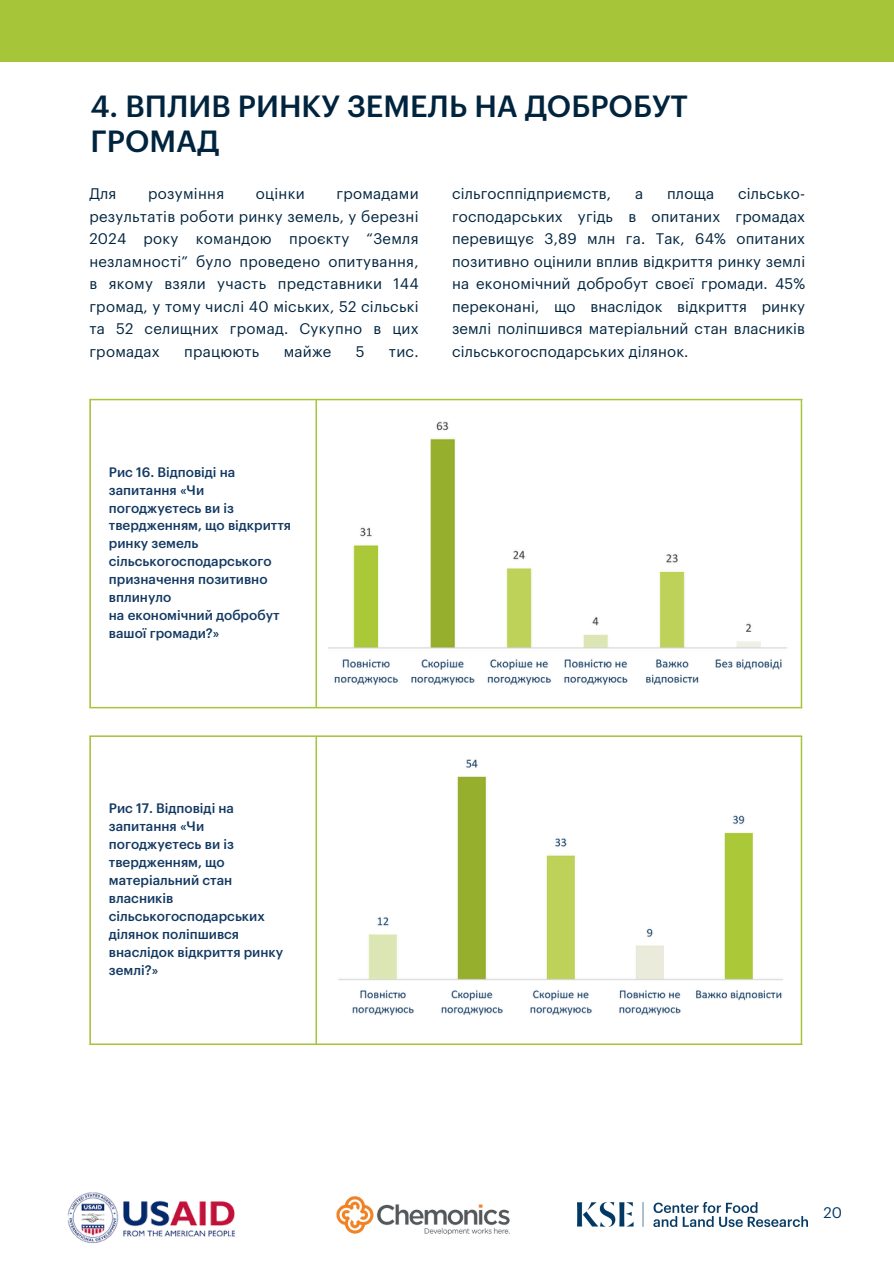
<style>
.page{position:relative;width:894px;height:1264px;background:#fff}
.page>*{position:absolute;margin:0;border:0;box-sizing:border-box;transform-origin:0 0}
.t1{font:500 30px/34.8px "Graphik LC";color:#00243e}
.t2{font:15px/22.5px "Graphik LC";letter-spacing:.02em;color:#00243e;text-align:justify}
.t3{font:15px "Graphik LC";color:#003964}
.t4{font:500 13.5px/18px "Graphik LC";color:#133962}
</style>
<div class="page">
<img style="left:67px;top:1192px;width:168px;height:52px">
<img style="left:336px;top:1196px;width:174px;height:39px">
<div style="left:0;top:0;width:893px;height:62px;background:#a7c539"></div>
<img style="left:577px;top:1202px;width:229px;height:24px">
<hr style="left:89px;top:400px;width:2px;height:307px;background:#a7c539">
<hr style="left:315px;top:400px;width:2px;height:307px;background:#a7c539">
<hr style="left:800px;top:400px;width:2px;height:307px;background:#a7c539">
<hr style="left:89px;top:399px;width:713px;height:1px;background:#a7c539">
<hr style="left:89px;top:707px;width:713px;height:1px;background:#a7c539">
<img style="left:328px;top:421px;width:459px;height:265px">
<hr style="left:89px;top:737px;width:2px;height:306px;background:#a7c539">
<hr style="left:315px;top:737px;width:2px;height:306px;background:#a7c539">
<hr style="left:800px;top:737px;width:2px;height:306px;background:#a7c539">
<hr style="left:89px;top:735px;width:713px;height:2px;background:#a7c539">
<hr style="left:89px;top:1043px;width:713px;height:1px;background:#a7c539">
<img style="left:338px;top:759px;width:445px;height:257px">
<p class="t1" style="left:90px;top:90px;width:599px">4. ВПЛИВ РИНКУ ЗЕМЕЛЬ НА ДОБРОБУТ<br>ГРОМАД</p>
<p class="t2" style="left:89px;top:183px;width:29px">Для</p>
<p class="t2" style="left:148px;top:183px;width:77px">розуміння</p>
<p class="t2" style="left:256px;top:183px;width:50px">оцінки</p>
<p class="t2" style="left:452px;top:183px;width:354px;text-indent:286px">сільсько&shy;господарських угідь в опитаних громадах перевищує 3,89 млн га. Так, 64% опитаних позитивно оцінили вплив відкриття ринку землі на економічний добробут своєї громади. 45% переконані, що внаслідок відкриття ринку землі поліпшився матеріальний стан власників сільськогосподарських ділянок.</p>
<p class="t2" style="left:452px;top:183px;width:161px">сільгосппідприємств,</p>
<p class="t2" style="left:635px;top:183px;width:10px">а</p>
<p class="t2" style="left:666px;top:183px;width:49px">площа</p>
<p class="t2" style="left:89px;top:183px;width:331px;text-indent:247px">громадами результатів роботи ринку земель, у березні 2024 року командою проєкту “Земля незламності” було проведено опитування, в якому взяли участь представники 144 громад, у тому числі 40 міських, 52 сільські та 52 селищних громад. Сукупно в цих громадах</p>
<p class="t2" style="left:184px;top:340px;width:77px">працюють</p>
<p class="t2" style="left:283px;top:340px;width:49px">майже</p>
<p class="t2" style="left:356px;top:340px;width:10px">5</p>
<p class="t2" style="left:389px;top:340px;width:31px">тис.</p>
<p class="t4" style="left:109px;top:463px;width:184px">Рис 16. Відповіді на запитання «Чи погоджуєтесь ви із твердженням, що відкриття ринку земель сільськогосподарського призначення позитивно вплинуло</p>
<p class="t4" style="left:109px;top:607px;width:172px">на економічний добробут вашої громади?»</p>
<p class="t4" style="left:109px;top:800px;width:176px">Рис 17. Відповіді на запитання «Чи погоджуєтесь ви із твердженням, що матеріальний стан власників сільськогосподарських ділянок поліпшився внаслідок відкриття ринку землі?»</p>
<p class="t3" style="left:823px;top:1205px;width:20px">20</p>
</div>
